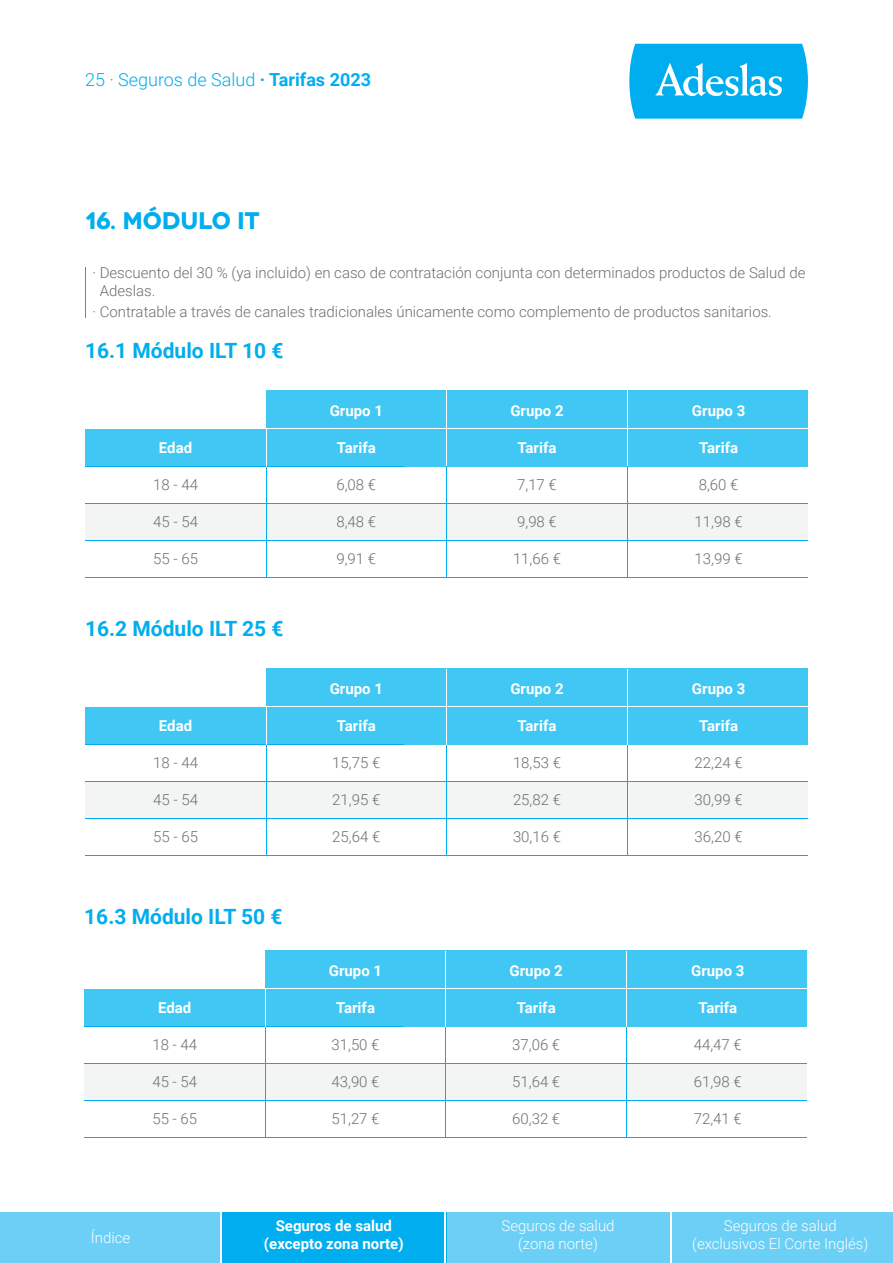
<style>
.page{position:relative;width:893px;height:1263px;background:#fff}
.page>*{position:absolute;margin:0;border:0;box-sizing:border-box;transform-origin:0 0}
.t1{font:700 24px "Novecentowide";letter-spacing:-.01em;color:#00aeef}
.t2{font:700 21px "Roboto";color:#00aeef}
.t3{font:300 18px "Roboto";color:#00aeef}
.t4{font:300 15px/18px "Roboto";color:#6d6e71}
.t5{font:700 15px/18px "Roboto";color:#fff;text-align:center}
.t6{font:300 15px/18px "Roboto";color:#fff;text-align:center}
.s1{font-weight:700}
</style>
<div class="page">
<svg style="left:629px;top:44px;width:179px;height:75px;background:#1fb7f0"></svg>
<div style="left:85px;top:429px;width:723px;height:37px;background:#40c7f4"></div>
<div style="left:266px;top:390px;width:542px;height:38px;background:#40c7f4"></div>
<div style="left:85px;top:503px;width:722px;height:37px;background:#f3f4f4"></div>
<hr style="left:85px;top:466px;width:319px;height:1px;background:#00aeef">
<hr style="left:85px;top:503px;width:723px;height:1px;background:#00aeef">
<hr style="left:85px;top:540px;width:723px;height:1px;background:#00aeef">
<hr style="left:85px;top:577px;width:723px;height:1px;background:#00aeef">
<hr style="left:266px;top:466px;width:1px;height:111px;background:#00aeef">
<hr style="left:446px;top:466px;width:1px;height:111px;background:#00aeef">
<hr style="left:627px;top:466px;width:1px;height:111px;background:#00aeef">
<hr style="left:266px;top:429px;width:1px;height:37px;background:#fff">
<hr style="left:627px;top:390px;width:1px;height:76px;background:#fff">
<hr style="left:446px;top:390px;width:1px;height:76px;background:#fff">
<div style="left:85px;top:707px;width:723px;height:37px;background:#40c7f4"></div>
<div style="left:266px;top:669px;width:542px;height:37px;background:#40c7f4"></div>
<div style="left:85px;top:781px;width:722px;height:37px;background:#f3f4f4"></div>
<hr style="left:85px;top:744px;width:319px;height:1px;background:#00aeef">
<hr style="left:85px;top:781px;width:723px;height:1px;background:#00aeef">
<hr style="left:85px;top:818px;width:723px;height:1px;background:#00aeef">
<hr style="left:85px;top:855px;width:723px;height:1px;background:#00aeef">
<hr style="left:266px;top:744px;width:1px;height:111px;background:#00aeef">
<hr style="left:446px;top:744px;width:1px;height:111px;background:#00aeef">
<hr style="left:627px;top:744px;width:1px;height:111px;background:#00aeef">
<hr style="left:266px;top:707px;width:1px;height:37px;background:#fff">
<hr style="left:627px;top:669px;width:1px;height:75px;background:#fff">
<hr style="left:446px;top:669px;width:1px;height:75px;background:#fff">
<div style="left:84px;top:989px;width:723px;height:37px;background:#40c7f4"></div>
<div style="left:265px;top:951px;width:542px;height:37px;background:#40c7f4"></div>
<div style="left:84px;top:1063px;width:723px;height:37px;background:#f3f4f4"></div>
<hr style="left:84px;top:1026px;width:319px;height:1px;background:#00aeef">
<hr style="left:84px;top:1063px;width:723px;height:1px;background:#00aeef">
<hr style="left:84px;top:1100px;width:723px;height:1px;background:#00aeef">
<hr style="left:84px;top:1137px;width:723px;height:1px;background:#00aeef">
<hr style="left:265px;top:1026px;width:1px;height:111px;background:#00aeef">
<hr style="left:445px;top:1026px;width:1px;height:111px;background:#00aeef">
<hr style="left:626px;top:1026px;width:1px;height:111px;background:#00aeef">
<hr style="left:265px;top:989px;width:1px;height:37px;background:#fff">
<hr style="left:626px;top:951px;width:1px;height:75px;background:#fff">
<hr style="left:445px;top:951px;width:1px;height:75px;background:#fff">
<hr style="left:85px;top:267px;width:1px;height:50px;background:#00aeef">
<div style="left:446px;top:1212px;width:225px;height:51px;background:#6bcff6"></div>
<div style="left:671px;top:1212px;width:222px;height:51px;background:#6bcff6"></div>
<div style="left:0;top:1212px;width:223px;height:51px;background:#6bcff6"></div>
<div style="left:221px;top:1212px;width:225px;height:51px;background:#00aeef"></div>
<hr style="left:220px;top:1212px;width:2px;height:51px;background:#fff">
<hr style="left:445px;top:1212px;width:1px;height:51px;background:#fff">
<hr style="left:670px;top:1212px;width:1px;height:51px;background:#fff">
<p class="t3" style="left:85px;top:67px;width:287px">25 · Seguros de Salud <span class="s1">· Tarifas 2023</span></p>
<h1 class="t1" style="left:85px;top:206px;width:176px">16. MÓDULO IT</h1>
<p class="t4" style="left:100px;top:263px;width:707px;text-indent:-8px">· Descuento del 30 % (ya incluido) en caso de contratación conjunta con determinados productos de Salud de<br>Adeslas.</p>
<p class="t4" style="left:92px;top:302px;width:681px">· Contratable a través de canales tradicionales únicamente como complemento de productos sanitarios.</p>
<h2 class="t2" style="left:85px;top:335px;width:200px">16.1 Módulo ILT 10 €</h2>
<p class="t5" style="left:159px;top:438px;width:35px">Edad</p>
<p class="t4" style="left:153px;top:475px;width:46px">18 - 44</p>
<p class="t4" style="left:153px;top:512px;width:46px">45 - 54</p>
<p class="t4" style="left:153px;top:549px;width:46px">55 - 65</p>
<h2 class="t2" style="left:85px;top:613px;width:200px">16.2 Módulo ILT 25 €</h2>
<p class="t5" style="left:159px;top:716px;width:35px">Edad</p>
<p class="t4" style="left:153px;top:753px;width:46px">18 - 44</p>
<p class="t4" style="left:153px;top:790px;width:46px">45 - 54</p>
<p class="t4" style="left:153px;top:827px;width:46px">55 - 65</p>
<h2 class="t2" style="left:84px;top:902px;width:200px">16.3 Módulo ILT 50 €</h2>
<p class="t5" style="left:158px;top:998px;width:35px">Edad</p>
<p class="t4" style="left:152px;top:1035px;width:46px">18 - 44</p>
<p class="t4" style="left:152px;top:1072px;width:46px">45 - 54</p>
<p class="t4" style="left:152px;top:1109px;width:46px">55 - 65</p>
<p class="t5" style="left:330px;top:401px;width:55px">Grupo 1</p>
<p class="t5" style="left:337px;top:438px;width:40px">Tarifa</p>
<p class="t4" style="left:336px;top:475px;width:41px">6,08 €</p>
<p class="t4" style="left:336px;top:512px;width:41px">8,48 €</p>
<p class="t4" style="left:336px;top:549px;width:41px">9,91 €</p>
<p class="t5" style="left:330px;top:679px;width:55px">Grupo 1</p>
<p class="t5" style="left:337px;top:716px;width:40px">Tarifa</p>
<p class="t4" style="left:332px;top:753px;width:50px">15,75 €</p>
<p class="t4" style="left:332px;top:790px;width:50px">21,95 €</p>
<p class="t4" style="left:332px;top:827px;width:50px">25,64 €</p>
<p class="t5" style="left:329px;top:961px;width:55px">Grupo 1</p>
<p class="t5" style="left:336px;top:998px;width:40px">Tarifa</p>
<p class="t4" style="left:332px;top:1035px;width:50px">31,50 €</p>
<p class="t4" style="left:332px;top:1072px;width:50px">43,90 €</p>
<p class="t4" style="left:332px;top:1109px;width:50px">51,27 €</p>
<p class="t5" style="left:510px;top:401px;width:55px">Grupo 2</p>
<p class="t5" style="left:518px;top:438px;width:40px">Tarifa</p>
<p class="t4" style="left:517px;top:475px;width:41px">7,17 €</p>
<p class="t4" style="left:517px;top:512px;width:41px">9,98 €</p>
<p class="t4" style="left:513px;top:549px;width:50px">11,66 €</p>
<p class="t5" style="left:510px;top:679px;width:55px">Grupo 2</p>
<p class="t5" style="left:518px;top:716px;width:40px">Tarifa</p>
<p class="t4" style="left:513px;top:753px;width:50px">18,53 €</p>
<p class="t4" style="left:513px;top:790px;width:50px">25,82 €</p>
<p class="t4" style="left:513px;top:827px;width:50px">30,16 €</p>
<p class="t5" style="left:510px;top:961px;width:55px">Grupo 2</p>
<p class="t5" style="left:517px;top:998px;width:40px">Tarifa</p>
<p class="t4" style="left:512px;top:1035px;width:50px">37,06 €</p>
<p class="t4" style="left:512px;top:1072px;width:50px">51,64 €</p>
<p class="t4" style="left:512px;top:1109px;width:50px">60,32 €</p>
<p class="t6" style="left:91px;top:1228px;width:41px">Índice</p>
<p class="t5" style="left:264px;top:1216px;width:141px">Seguros de salud (excepto zona norte)</p>
<p class="t6" style="left:501px;top:1216px;width:115px">Seguros de salud (zona norte)</p>
<p class="t5" style="left:692px;top:401px;width:55px">Grupo 3</p>
<p class="t5" style="left:699px;top:438px;width:40px">Tarifa</p>
<p class="t4" style="left:699px;top:475px;width:41px">8,60 €</p>
<p class="t4" style="left:695px;top:512px;width:50px">11,98 €</p>
<p class="t4" style="left:695px;top:549px;width:50px">13,99 €</p>
<p class="t5" style="left:692px;top:679px;width:55px">Grupo 3</p>
<p class="t5" style="left:699px;top:716px;width:40px">Tarifa</p>
<p class="t4" style="left:695px;top:753px;width:50px">22,24 €</p>
<p class="t4" style="left:695px;top:790px;width:50px">30,99 €</p>
<p class="t4" style="left:695px;top:827px;width:50px">36,20 €</p>
<p class="t5" style="left:691px;top:961px;width:55px">Grupo 3</p>
<p class="t5" style="left:698px;top:998px;width:40px">Tarifa</p>
<p class="t4" style="left:694px;top:1035px;width:50px">44,47 €</p>
<p class="t4" style="left:694px;top:1072px;width:50px">61,98 €</p>
<p class="t4" style="left:694px;top:1109px;width:50px">72,41 €</p>
<p class="t6" style="left:692px;top:1216px;width:178px">Seguros de salud (exclusivos El Corte Inglés)</p>
</div>
